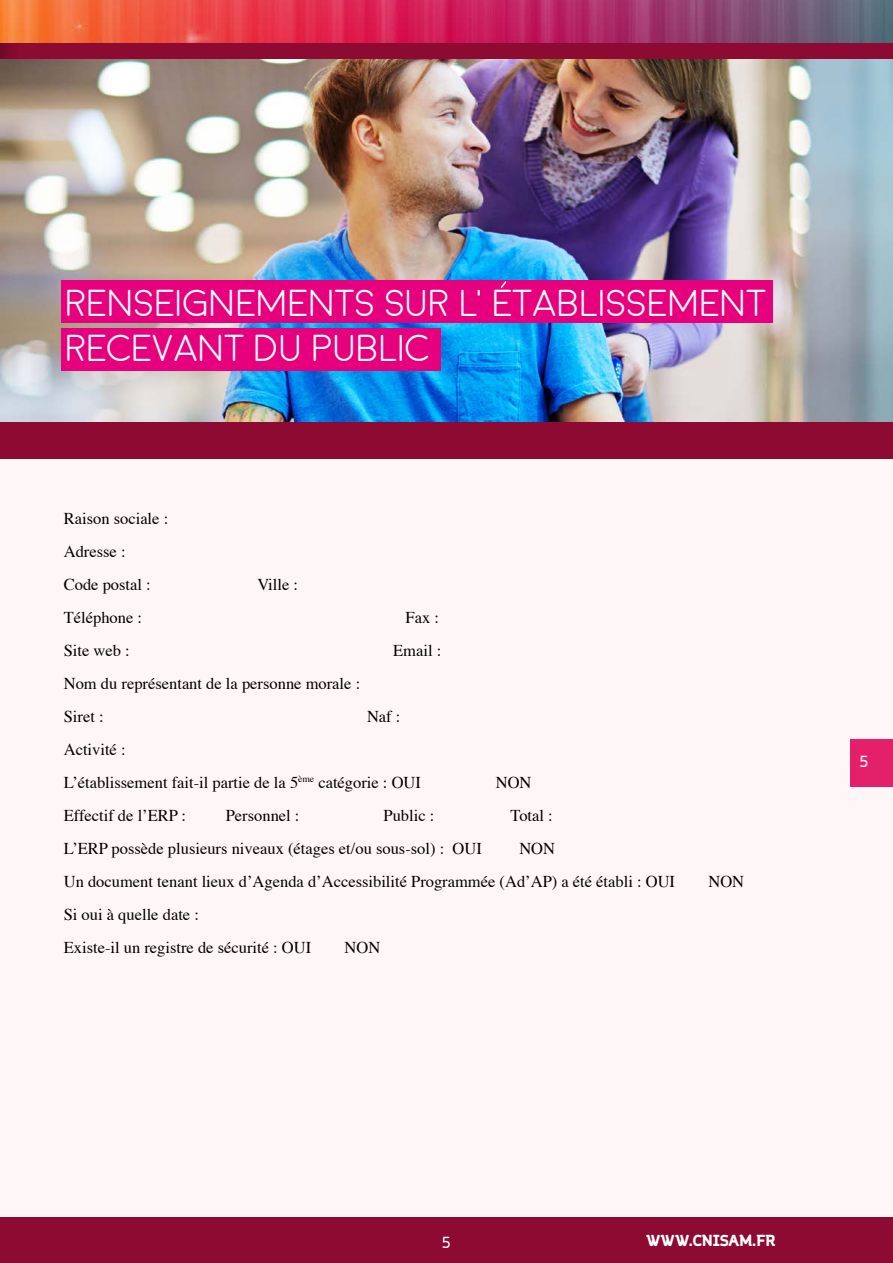
<style>
.page{position:relative;width:893px;height:1263px;background:#fff7f7}
.page>*{position:absolute;margin:0;border:0;box-sizing:border-box;transform-origin:0 0}
.t1{font:300 37.5px/45px "Moon";color:#fff}
.t2{font:16.5px/33px "Times";color:#000}
.t3{font:700 15px "Margot";letter-spacing:.01em;color:#fff}
.t4{font:15px "Margot";color:#fff}
</style>
<div class="page">
<div style="left:0;top:0;width:893px;height:59px;background:#8d0a32"></div>
<div style="left:0;top:0;width:20px;height:79px;background:#000;opacity:.27"></div>
<hr style="left:0;top:0;width:1px;height:59px;background:#8d0a32">
<div style="left:0;top:1217px;width:893px;height:46px;background:#8d0a32"></div>
<div style="left:850px;top:739px;width:43px;height:48px;background:#e4206a"></div>
<img style="left:0;top:0;width:893px;height:43px">
<img style="left:0;top:60px;width:893px;height:363px">
<div style="left:0;top:423px;width:893px;height:36px;background:#8d0a32"></div>
<div style="left:61px;top:280px;width:712px;height:43px;background:#e6007d"></div>
<div style="left:61px;top:328px;width:380px;height:42px;background:#e6007d"></div>
<svg style="left:500px;top:281px;width:7px;height:7px"></svg>
<h1 class="t1" style="left:65px;top:281px;width:703px">RENSEIGNEMENTS SUR L’ETABLISSEMENT<br>RECEVANT DU PUBLIC</h1>
<p class="t2" style="left:64px;top:500px;width:106px">Raison sociale :<br>Adresse :<br>Code postal :</p>
<p class="t2" style="left:257px;top:566px;width:42px">Ville :</p>
<p class="t2" style="left:64px;top:599px;width:80px">Téléphone :</p>
<p class="t2" style="left:405px;top:599px;width:35px">Fax :</p>
<p class="t2" style="left:64px;top:632px;width:67px">Site web :</p>
<p class="t2" style="left:393px;top:632px;width:50px">Email :</p>
<p class="t2" style="left:64px;top:665px;width:298px">Nom du représentant de la personne morale :<br>Siret :</p>
<p class="t2" style="left:367px;top:698px;width:35px">Naf :</p>
<p class="t2" style="left:64px;top:731px;width:359px">Activité :<br>L’établissement fait-il partie de la 5<sup>ème</sup> catégorie : OUI</p>
<p class="t2" style="left:496px;top:764px;width:37px">NON</p>
<p class="t2" style="left:64px;top:797px;width:124px">Effectif de l’ERP :</p>
<p class="t2" style="left:226px;top:797px;width:75px">Personnel :</p>
<p class="t2" style="left:384px;top:797px;width:52px">Public :</p>
<p class="t2" style="left:510px;top:797px;width:44px">Total :</p>
<p class="t2" style="left:64px;top:830px;width:420px">L’ERP possède plusieurs niveaux (étages et/ou sous-sol) : OUI</p>
<p class="t2" style="left:64px;top:830px;width:613px;text-indent:456px">NON<br>Un document tenant lieux d’Agenda d’Accessibilité Programmée (Ad’AP) a été établi : OUI</p>
<p class="t2" style="left:64px;top:896px;width:249px">Si oui à quelle date :<br>Existe-il un registre de sécurité : OUI</p>
<p class="t2" style="left:345px;top:929px;width:37px">NON</p>
<p class="t2" style="left:708px;top:863px;width:37px">NON</p>
<p class="t4" style="left:860px;top:751px;width:9px">5</p>
<p class="t4" style="left:443px;top:1231px;width:9px">5</p>
<p class="t3" style="left:646px;top:1229px;width:131px">WWW.CNISAM.FR</p>
</div>
